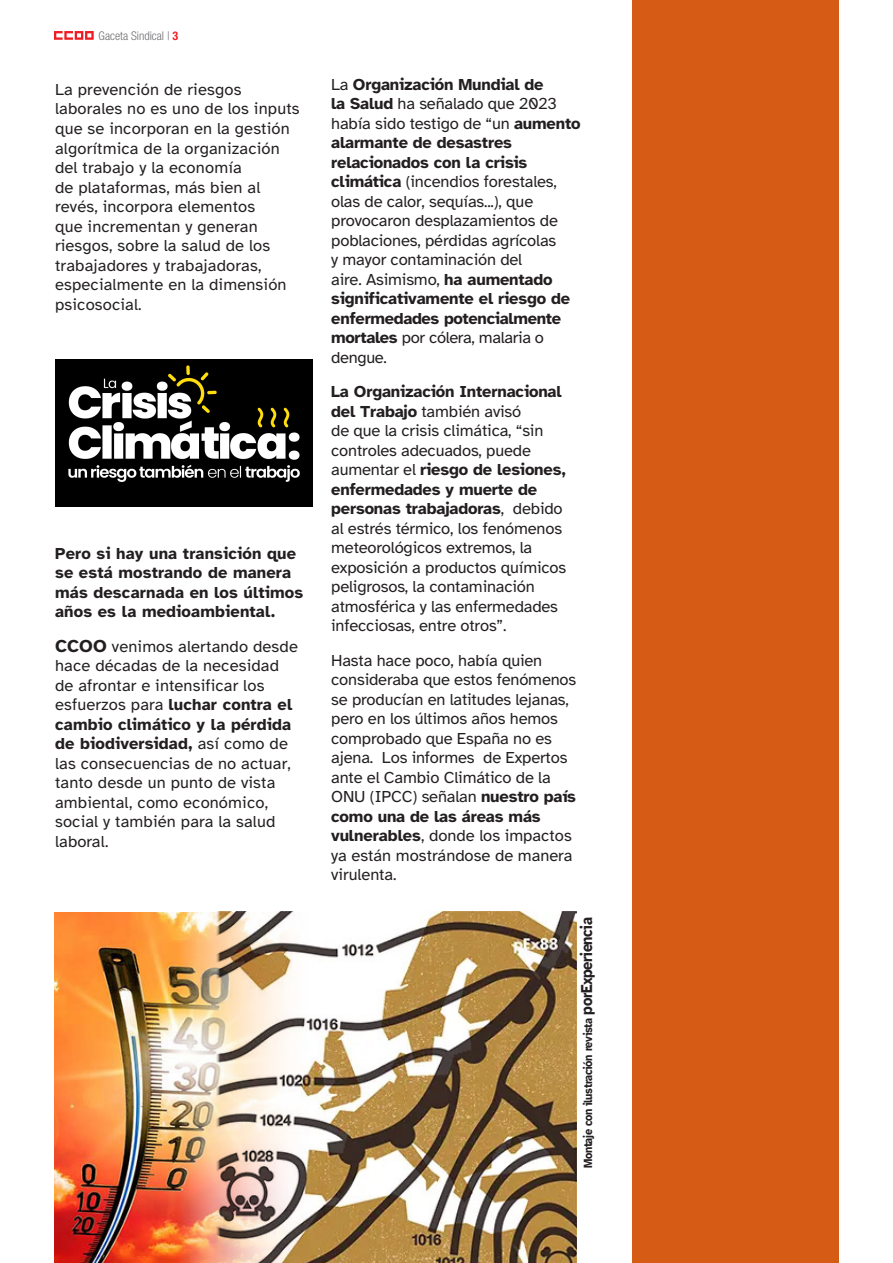
<style>
.page{position:relative;width:893px;height:1263px;background:#fff}
.page>*{position:absolute;margin:0;border:0;box-sizing:border-box;transform-origin:0 0}
.t1{font:16.5px/19.5px "Atkinson Hyperlegible";letter-spacing:-.01em;color:#231f20}
.t2{font:16.5px/19.5px "Atkinson Hyperlegible";letter-spacing:.01em;color:#231f20}
.t3{font:700 16.5px/19.5px "Atkinson Hyperlegible";letter-spacing:.01em;color:#231f20}
.t4{font:700 12.3px "Atkinson Hyperlegible";letter-spacing:-.03em;color:#231f20;scale:.89 1}
.t5{font:300 condensed 12px "Helvetica Neue LT Std";color:#6c6d70}
.s1{font-weight:700;color:#ee1d23}
.s2{font-weight:700;font-size:18px}
.s3{font-weight:700}
.s4{font-size:16.35px}
</style>
<div class="page">
<svg style="left:54px;top:31px;width:40px;height:9px"></svg>
<div style="left:632px;top:0;width:207px;height:1263px;background:#d65c15"></div>
<img style="left:316px;top:912px;width:260px;height:351px">
<img style="left:55px;top:360px;width:258px;height:146px">
<img style="left:54px;top:912px;width:262px;height:351px">
<p class="t5" style="left:99px;top:28px;width:81px">Gaceta Sindical | <span class="s1">3</span></p>
<p class="t2" style="left:55px;top:80px;width:246px">La prevención de riesgos laborales no es uno de los inputs que se incorporan en la gestión algorítmica de la organización del trabajo y la economía<br>de plataformas, más bien al revés, incorpora elementos<br>que incrementan y generan riesgos, sobre la salud de los trabajadores y trabajadoras, especialmente en la dimensión psicosocial.</p>
<p class="t3" style="left:55px;top:543px;width:250px">Pero si hay una transición que se está mostrando de manera más descarnada en los últimos años es la medioambiental.</p>
<p class="t2" style="left:55px;top:636px;width:244px"><span class="s2">CCOO</span> venimos alertando desde hace décadas de la necesidad de afrontar e intensificar los esfuerzos para <span class="s3">luchar contra el cambio climático y la pérdida de biodiversidad,</span> así como de las consecuencias de no actuar, tanto desde un punto de vista ambiental, como económico, social y también para la salud laboral.</p>
<p class="t1" style="left:331px;top:75px;width:251px">La <span class="s3">Organización Mundial de<br>la Salud</span> ha señalado que 2023 había sido testigo de “un <span class="s3">aumento alarmante de desastres relacionados con la crisis climática</span> (incendios forestales, olas de calor, sequías...), que provocaron desplazamientos de poblaciones, pérdidas agrícolas<br>y mayor contaminación del<br>aire. Asimismo, <span class="s3">ha aumentado significativamente el riesgo de enfermedades potencialmente mortales</span> por cólera, malaria o dengue.</p>
<p class="t1" style="left:331px;top:382px;width:237px"><span class="s3">La Organización Internacional del Trabajo</span> también avisó<br>de que la crisis climática, “sin controles adecuados, puede aumentar el <span class="s3">riesgo de lesiones, enfermedades y muerte de personas trabajadoras</span>, debido al estrés térmico, los fenómenos meteorológicos extremos, la exposición a productos químicos peligrosos, la contaminación atmosférica y las enfermedades infecciosas, entre otros”.</p>
<p class="t1" style="left:331px;top:651px;width:247px">Hasta hace poco, había quien consideraba que estos fenómenos se producían en latitudes lejanas, pero en los últimos años hemos comprobado que España no es ajena. Los informes de Expertos ante el Cambio Climático de la<br>ONU (IPCC) señalan <span class="s3">nuestro país como una de las áreas más vulnerables</span>, donde los impactos ya están mostrándose de manera virulenta.</p>
<p class="t4" style="left:581px;top:1168px;width:283px;rotate:-90deg">Montaje con ilustración revista <span class="s4">porExperiencia</span></p>
</div>
